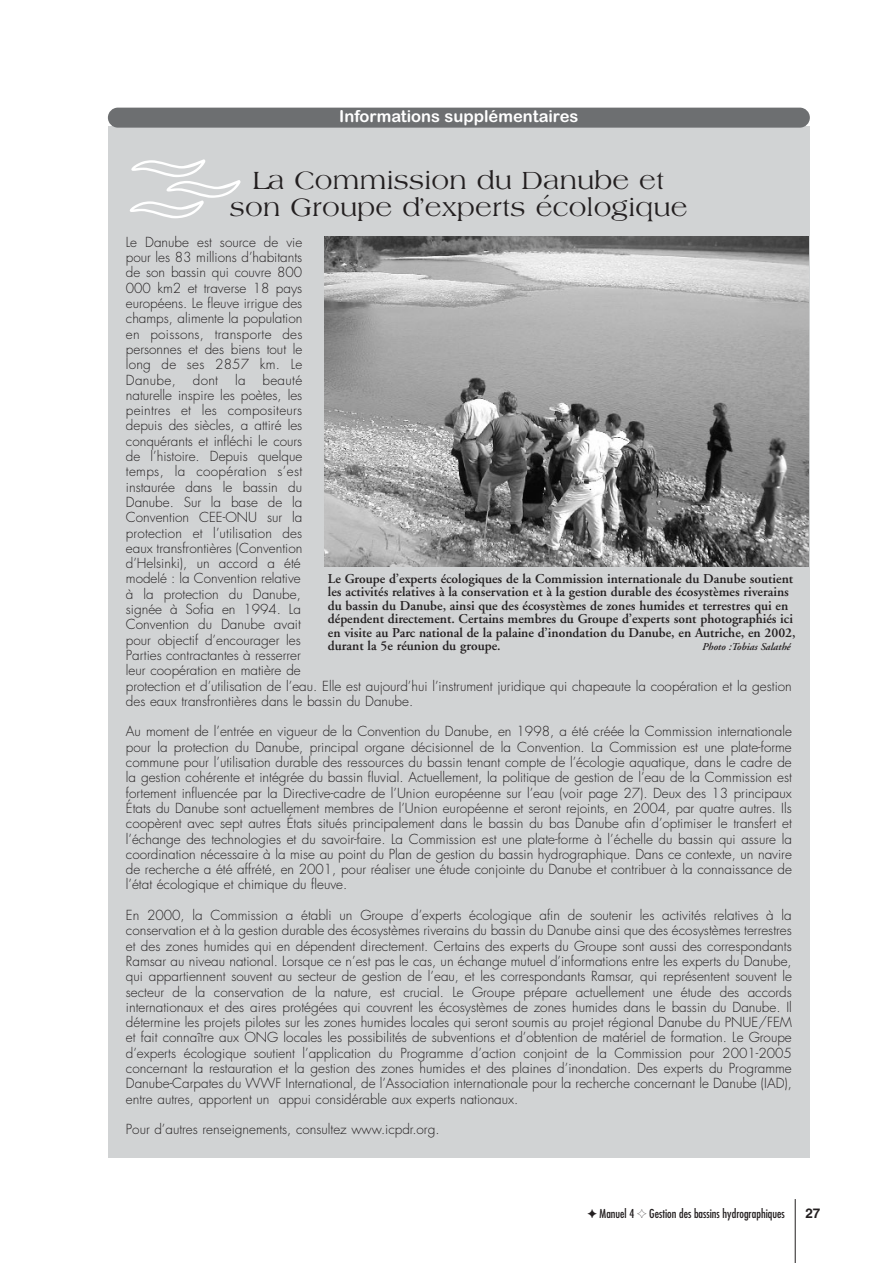
<style>
.page{position:relative;width:893px;height:1263px;background:#fff}
.page>*{position:absolute;margin:0;border:0;box-sizing:border-box;transform-origin:0 0}
.t1{font:27px/27px "Amphion";color:#231f20;text-align:center}
.t2{font:16.5px "Arial Rounded MT Bold";color:#fff}
.t3{font:300 13.5px/15.3px "Futura";color:#231f20;text-align:justify}
.t4{font:600 13.5px/13.5px "Adobe Garamond";color:#231f20}
.t5{font:700 13.5px "Helvetica";color:#231f20}
.t6{font:condensed 12px "Futura";color:#231f20}
.t7{font:italic 600 10.5px "Adobe Garamond";color:#231f20}
.s1{font-family:"Monotype Sorts";font-stretch:normal}
</style>
<div class="page">
<hr style="left:794px;top:1199px;width:1px;height:64px;background:#231f20">
<div style="left:108px;top:127px;width:701px;height:1031px;background:#d1d3d4"></div>
<div style="left:108px;top:108px;width:701px;height:20px;background:#6d6f71;border-radius:10px"></div>
<img style="left:325px;top:237px;width:483px;height:329px">
<p class="t2" style="left:339px;top:110px;width:241px">Informations supplémentaires</p>
<h1 class="t1" style="left:230px;top:169px;width:459px">La Commission du Danube et son Groupe d’experts écologique</h1>
<p class="t3" style="left:126px;top:235px;width:178px">Le Danube est source de vie pour les 83 millions d’habitants de son bassin qui couvre 800<br>000 km2 et traverse 18 pays européens. Le fleuve irrigue des champs, alimente la population en poissons, transporte des personnes et des biens tout le long de ses 2857 km. Le Danube,</p>
<p class="t3" style="left:126px;top:373px;width:667px;text-align:left;text-indent:137px">beauté<br>naturelle inspire les poètes, les<br>peintres et les compositeurs<br>depuis des siècles, a attiré les<br>conquérants et infléchi le cours<br>de l’histoire. Depuis quelque<br>temps, la coopération s’est<br>instaurée dans le bassin du<br>Danube. Sur la base de la<br>Convention CEE-ONU sur la<br>protection et l’utilisation des<br>eaux transfrontières (Convention<br>d’Helsinki), un accord a été<br>modelé : la Convention relative<br>à la protection du Danube,<br>signée à Sofia en 1994. La<br>Convention du Danube avait<br>pour objectif d’encourager les<br>Parties contractantes à resserrer<br>leur coopération en matière de<br>protection et d’utilisation de l’eau. Elle est aujourd’hui l’instrument juridique qui chapeaute la coopération et la gestion des eaux transfrontières dans le bassin du Danube.</p>
<p class="t3" style="left:126px;top:725px;width:667px">Au moment de l’entrée en vigueur de la Convention du Danube, en 1998, a été créée la Commission internationale pour la protection du Danube, principal organe décisionnel de la Convention. La Commission est une plate-forme commune pour l’utilisation durable des ressources du bassin tenant compte de l’écologie aquatique, dans le cadre de la gestion cohérente et intégrée du bassin fluvial. Actuellement, la politique de gestion de l’eau de la Commission est fortement influencée par la Directive-cadre de l’Union européenne sur l’eau (voir page 27). Deux des 13 principaux États du Danube sont actuellement membres de l’Union européenne et seront rejoints, en 2004, par quatre autres. Ils coopèrent avec sept autres États situés principalement dans le bassin du bas Danube afin d’optimiser le transfert et l’échange des technologies et du savoir-faire. La Commission est une plate-forme à l’échelle du bassin qui assure la coordination nécessaire à la mise au point du Plan de gestion du bassin hydrographique. Dans ce contexte, un navire de recherche a été affrété, en 2001, pour réaliser une étude conjointe du Danube et contribuer à la connaissance de l’état écologique et chimique du fleuve.</p>
<p class="t3" style="left:126px;top:909px;width:667px">En 2000, la Commission a établi un Groupe d’experts écologique afin de soutenir les activités relatives à la conservation et à la gestion durable des écosystèmes riverains du bassin du Danube ainsi que des écosystèmes terrestres et des zones humides qui en dépendent directement. Certains des experts du Groupe sont aussi des correspondants Ramsar au niveau national. Lorsque ce n’est pas le cas, un échange mutuel d’informations entre les experts du Danube, qui appartiennent souvent au secteur de gestion de l’eau, et les correspondants Ramsar, qui représentent souvent le secteur de la conservation de la nature, est crucial. Le Groupe prépare actuellement une étude des accords internationaux et des aires protégées qui couvrent les écosystèmes de zones humides dans le bassin du Danube. Il détermine les projets pilotes sur les zones humides locales qui seront soumis au projet régional Danube du PNUE/FEM et fait connaître aux ONG locales les possibilités de subventions et d’obtention de matériel de formation. Le Groupe d’experts écologique soutient l’application du Programme d’action conjoint de la Commission pour 2001-2005 concernant la restauration et la gestion des zones humides et des plaines d’inondation. Des experts du Programme Danube-Carpates du WWF International, de l’Association internationale pour la recherche concernant le Danube (IAD), entre autres, apportent un appui considérable aux experts nationaux.</p>
<p class="t3" style="left:126px;top:1123px;width:315px">Pour d’autres renseignements, consultez www.icpdr.org.</p>
<p class="t3" style="left:193px;top:373px;width:27px">dont</p>
<p class="t3" style="left:235px;top:373px;width:12px">la</p>
<p class="t4" style="left:328px;top:573px;width:469px">Le Groupe d’experts écologiques de la Commission internationale du Danube soutient les activités relatives à la conservation et à la gestion durable des écosystèmes riverains du bassin du Danube, ainsi que des écosystèmes de zones humides et terrestres qui en dépendent directement. Certains membres du Groupe d’experts sont photographiés ici en visite au Parc national de la palaine d’inondation du Danube, en Autriche, en 2002, durant la 5e réunion du groupe.</p>
<p class="t7" style="left:701px;top:643px;width:90px">Photo :Tobias Salathé</p>
<p class="t6" style="left:587px;top:1208px;width:199px"><span class="s1">✦</span> Manuel 4 <span class="s1">✧</span> Gestion des bassins hydrographiques</p>
<p class="t5" style="left:805px;top:1209px;width:17px">27</p>
</div>
